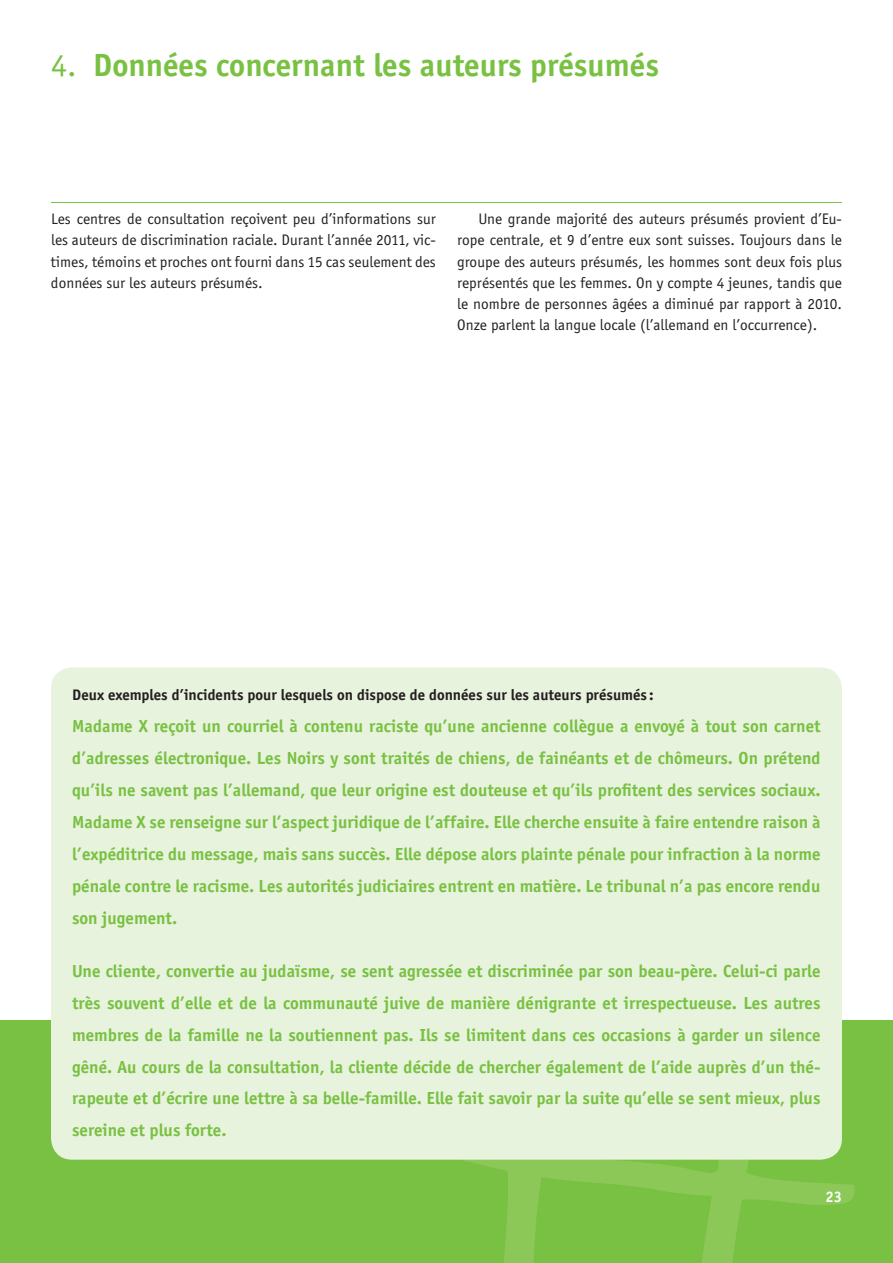
<style>
.page{position:relative;width:893px;height:1263px;background:#fff}
.page>*{position:absolute;margin:0;border:0;box-sizing:border-box;transform-origin:0 0}
.t1{font:700 33px "Officina Sans";color:#79c142}
.t2{font:700 18px/32px "Officina Sans";color:#79c142;text-align:justify}
.t3{font:15.75px/21.3px "Officina Sans";color:#231f20;text-align:justify}
.t4{font:700 15.75px "Officina Sans";color:#231f20}
.t5{font:700 15.75px "Officina Sans";color:#fff}
.s1{font-weight:400}
</style>
<div class="page">
<div style="left:0;top:1020px;width:892px;height:243px;background:#79c142"></div>
<svg style="left:51px;top:1143px;width:804px;height:120px"></svg>
<hr style="left:51px;top:202px;width:791px;height:1px;background:#79c142">
<div style="left:51px;top:667px;width:791px;height:493px;background:#e8f3de;border-radius:21px"></div>
<h1 class="t1" style="left:51px;top:45px;width:609px"><span class="s1">4.</span> Données concernant les auteurs présumés</h1>
<p class="t3" style="left:51px;top:208px;width:386px">Les centres de consultation reçoivent peu d’informations sur les auteurs de discrimination raciale. Durant l’année 2011, vic&shy;times, témoins et proches ont fourni dans 15 cas seulement des données sur les auteurs présumés.</p>
<p class="t3" style="left:457px;top:208px;width:386px;text-indent:21px">Une grande majorité des auteurs présumés provient d’Eu&shy;rope centrale, et 9 d’entre eux sont suisses. Toujours dans le groupe des auteurs présumés, les hommes sont deux fois plus représentés que les femmes. On y compte 4 jeunes, tandis que le nombre de personnes âgées a diminué par rapport à 2010.<br>Onze parlent la langue locale (l’allemand en l’occurrence).</p>
<p class="t4" style="left:72px;top:686px;width:583px">Deux exemples d’incidents pour lesquels on dispose de données sur les auteurs présumés :</p>
<p class="t2" style="left:72px;top:710px;width:750px">Madame X reçoit un courriel à contenu raciste qu’une ancienne collègue a envoyé à tout son carnet d’adresses électronique. Les Noirs y sont traités de chiens, de fainéants et de chômeurs. On prétend qu’ils ne savent pas l’allemand, que leur origine est douteuse et qu’ils profitent des services sociaux.<br>Madame X se renseigne sur l’aspect juridique de l’affaire. Elle cherche ensuite à faire entendre raison à l’expéditrice du message, mais sans succès. Elle dépose alors plainte pénale pour infraction à la norme pénale contre le racisme. Les autorités judiciaires entrent en matière. Le tribunal n’a pas encore rendu son jugement.</p>
<p class="t2" style="left:72px;top:955px;width:750px">Une cliente, convertie au judaïsme, se sent agressée et discriminée par son beau-père. Celui-ci parle très souvent d’elle et de la communauté juive de manière dénigrante et irrespectueuse. Les autres membres de la famille ne la soutiennent pas. Ils se limitent dans ces occasions à garder un silence gêné. Au cours de la consultation, la cliente décide de chercher également de l’aide auprès d’un thé&shy;rapeute et d’écrire une lettre à sa belle-famille. Elle fait savoir par la suite qu’elle se sent mieux, plus sereine et plus forte.</p>
<p class="t5" style="left:825px;top:1187px;width:18px">23</p>
</div>
